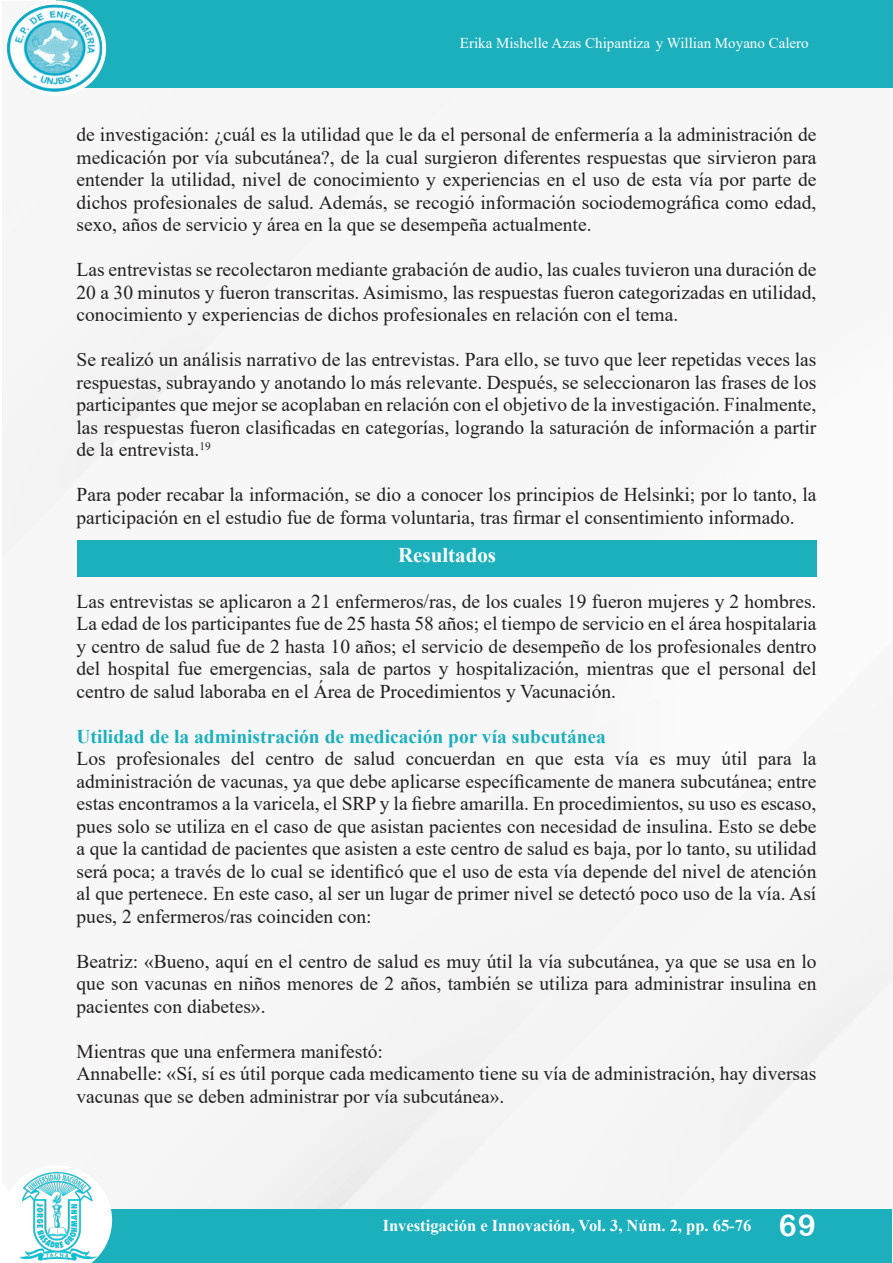
<style>
.page{position:relative;width:893px;height:1263px;background:#fff}
.page>*{position:absolute;margin:0;border:0;box-sizing:border-box;transform-origin:0 0}
.t1{font:700 21px "Times New Roman";color:#fff}
.t2{font:19.5px/22.5px "Times New Roman";color:#231f20;text-align:justify}
.t3{font:700 19.5px "Times New Roman";color:#1cb0bd}
.t4{font:700 16.5px "Times New Roman";color:#fff}
.t5{font:15px "Times New Roman";color:#fff}
.s1{font-family:"Arial Rounded MT Bold";font-weight:400;font-size:30px}
</style>
<div class="page">
<img style="left:2px;top:39px;width:891px;height:1170px">
<div style="left:57px;top:0;width:836px;height:88px;background:#1cb0bd"></div>
<div style="left:74px;top:1209px;width:818px;height:54px;background:#1cb0bd"></div>
<svg style="left:2px;top:1165px;width:110px;height:98px"></svg>
<div style="left:7px;top:0;width:99px;height:96px;background:#fff;border-radius:50%"></div>
<img style="left:8px;top:5px;width:94px;height:86px">
<div style="left:77px;top:540px;width:740px;height:36px;background:#1cb0bd"></div>
<p class="t5" style="left:460px;top:32px;width:350px">Erika Mishelle Azas Chipantiza y Willian Moyano Calero</p>
<p class="t2" style="left:77px;top:123px;width:741px">de investigación: ¿cuál es la utilidad que le da el personal de enfermería a la administración de medicación por vía subcutánea?, de la cual surgieron diferentes respuestas que sirvieron para entender la utilidad, nivel de conocimiento y experiencias en el uso de esta vía por parte de dichos profesionales de salud. Además, se recogió información sociodemográfica como edad, sexo, años de servicio y área en la que se desempeña actualmente.</p>
<p class="t2" style="left:77px;top:258px;width:741px">Las entrevistas se recolectaron mediante grabación de audio, las cuales tuvieron una duración de 20 a 30 minutos y fueron transcritas. Asimismo, las respuestas fueron categorizadas en utilidad, conocimiento y experiencias de dichos profesionales en relación con el tema.</p>
<p class="t2" style="left:77px;top:348px;width:741px">Se realizó un análisis narrativo de las entrevistas. Para ello, se tuvo que leer repetidas veces las respuestas, subrayando y anotando lo más relevante. Después, se seleccionaron las frases de los participantes que mejor se acoplaban en relación con el objetivo de la investigación. Finalmente, las respuestas fueron clasificadas en categorías, logrando la saturación de información a partir de la entrevista.<sup>19</sup></p>
<p class="t2" style="left:77px;top:483px;width:741px">Para poder recabar la información, se dio a conocer los principios de Helsinki; por lo tanto, la participación en el estudio fue de forma voluntaria, tras firmar el consentimiento informado.</p>
<p class="t1" style="left:398px;top:540px;width:100px">Resultados</p>
<p class="t2" style="left:77px;top:589px;width:741px">Las entrevistas se aplicaron a 21 enfermeros/ras, de los cuales 19 fueron mujeres y 2 hombres.<br>La edad de los participantes fue de 25 hasta 58 años; el tiempo de servicio en el área hospitalaria y centro de salud fue de 2 hasta 10 años; el servicio de desempeño de los profesionales dentro del hospital fue emergencias, sala de partos y hospitalización, mientras que el personal del centro de salud laboraba en el Área de Procedimientos y Vacunación.</p>
<p class="t3" style="left:77px;top:722px;width:531px">Utilidad de la administración de medicación por vía subcutánea</p>
<p class="t2" style="left:77px;top:747px;width:741px">Los profesionales del centro de salud concuerdan en que esta vía es muy útil para la administración de vacunas, ya que debe aplicarse específicamente de manera subcutánea; entre estas encontramos a la varicela, el SRP y la fiebre amarilla. En procedimientos, su uso es escaso, pues solo se utiliza en el caso de que asistan pacientes con necesidad de insulina. Esto se debe a que la cantidad de pacientes que asisten a este centro de salud es baja, por lo tanto, su utilidad será poca; a través de lo cual se identificó que el uso de esta vía depende del nivel de atención al que pertenece. En este caso, al ser un lugar de primer nivel se detectó poco uso de la vía. Así pues, 2 enfermeros/ras coinciden con:</p>
<p class="t2" style="left:77px;top:949px;width:741px">Beatriz: «Bueno, aquí en el centro de salud es muy útil la vía subcutánea, ya que se usa en lo que son vacunas en niños menores de 2 años, también se utiliza para administrar insulina en pacientes con diabetes».</p>
<p class="t2" style="left:77px;top:1039px;width:308px">Mientras que una enfermera manifestó:</p>
<p class="t2" style="left:77px;top:1062px;width:741px">Annabelle: «Sí, sí es útil porque cada medicamento tiene su vía de administración, hay diversas vacunas que se deben administrar por vía subcutánea».</p>
<p class="t4" style="left:383px;top:1214px;width:435px">Investigación e Innovación, Vol. 3, Núm. 2, pp. 65-76 <span class="s1">69</span></p>
</div>
